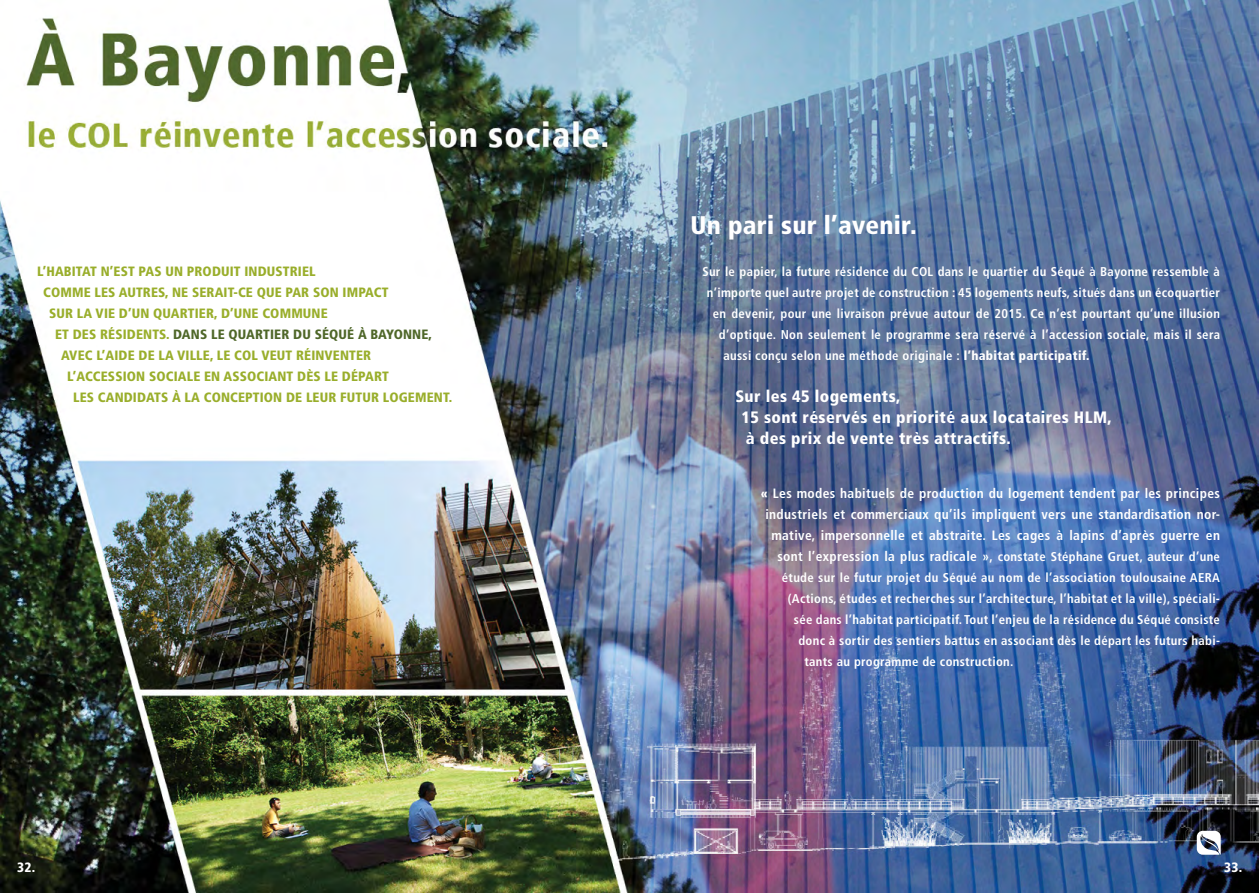
<style>
.page{position:relative;width:1259px;height:893px;background:#fff}
.page>*{position:absolute;margin:0;border:0;box-sizing:border-box;transform-origin:0 0}
.t1{font:900 condensed 25.5px "Frutiger";letter-spacing:.01em;color:#fff}
.t2{font:900 condensed 16.5px/21px "Frutiger";letter-spacing:.025em;color:#fff}
.t3{font:900 condensed 13.5px "Frutiger";letter-spacing:.01em;color:#99ae2b}
.t4{font:700 condensed 13.5px/21px "Frutiger";letter-spacing:.025em;color:#fff;text-align:right}
.t5{font:900 condensed 13.5px "Frutiger";letter-spacing:.01em;color:#4f6729}
.t6{font:900 condensed 13.5px "Frutiger";color:#fff}
.t7{font:700 condensed 12.75px "Frutiger";letter-spacing:.025em;color:#fff}
.s1{color:#99ae2b}
.s2{font-weight:900}
.s3{font-size:13.5px}
</style>
<div class="page">
<img style="left:0;top:0;width:1259px;height:893px">
<svg style="left:1196px;top:831px;width:24px;height:24px"></svg>
<p class="t3" style="left:37px;top:263px;width:280px">L’HABITAT N’EST PAS UN PRODUIT INDUSTRIEL</p>
<p class="t3" style="left:43px;top:284px;width:347px">COMME LES AUTRES, NE SERAIT-CE QUE PAR SON IMPACT</p>
<p class="t3" style="left:49px;top:305px;width:280px">SUR LA VIE D’UN QUARTIER, D’UNE COMMUNE</p>
<p class="t5" style="left:55px;top:326px;width:378px"><span class="s1">ET DES RÉSIDENTS.</span> DANS LE QUARTIER DU SÉQUÉ À BAYONNE,</p>
<p class="t3" style="left:61px;top:347px;width:312px">AVEC L’AIDE DE LA VILLE, LE COL VEUT RÉINVENTER</p>
<p class="t3" style="left:67px;top:368px;width:323px">L’ACCESSION SOCIALE EN ASSOCIANT DÈS LE DÉPART</p>
<p class="t3" style="left:73px;top:389px;width:381px">LES CANDIDATS À LA CONCEPTION DE LEUR FUTUR LOGEMENT.</p>
<h1 class="t1" style="left:690px;top:210px;width:228px">Un pari sur l’avenir.</h1>
<p class="t7" style="left:702px;top:264px;width:519px">Sur le papier, la future résidence du COL dans le quartier du Séqué à Bayonne ressemble à</p>
<p class="t7" style="left:707px;top:285px;width:514px">n’importe quel autre projet de construction : 45 logements neufs, situés dans un écoquartier</p>
<p class="t7" style="left:713px;top:306px;width:508px">en devenir, pour une livraison prévue autour de 2015. Ce n’est pourtant qu’une illusion</p>
<p class="t7" style="left:719px;top:327px;width:503px">d’optique. Non seulement le programme sera réservé à l’accession sociale, mais il sera</p>
<p class="t7" style="left:723px;top:348px;width:368px">aussi conçu selon une méthode originale : <span class="s2">l’habitat participatif.</span></p>
<p class="t2" style="left:741px;top:386px;width:372px;text-indent:-6px">Sur les 45 logements,<br>15 sont réservés en priorité aux locataires HLM, à des prix de vente très attractifs.</p>
<p class="t4" style="left:761px;top:483px;width:461px"><span class="s2">«</span> Les modes habituels de production du logement tendent par les principes industriels et commerciaux qu’ils impliquent vers une standardisation nor&shy;mative, impersonnelle et abstraite. Les cages à lapins d’après guerre en</p>
<p class="t7" style="left:777px;top:549px;width:444px"><span class="s3">sont l’expression la plus radicale »,</span> constate Stéphane Gruet, auteur d’une</p>
<p class="t7" style="left:782px;top:570px;width:439px">étude sur le futur projet du Séqué au nom de l’association toulousaine AERA</p>
<p class="t7" style="left:788px;top:591px;width:433px">(Actions, études et recherches sur l’architecture, l’habitat et la ville), spéciali-</p>
<p class="t7" style="left:794px;top:612px;width:428px">sée dans l’habitat participatif. Tout l’enjeu de la résidence du Séqué consiste</p>
<p class="t7" style="left:798px;top:633px;width:423px">donc à sortir des sentiers battus en associant dès le départ les futurs habi-</p>
<p class="t7" style="left:804px;top:654px;width:211px">tants au programme de construction.</p>
<p class="t6" style="left:17px;top:859px;width:20px">32.</p>
<p class="t6" style="left:1224px;top:859px;width:20px">33.</p>
</div>
